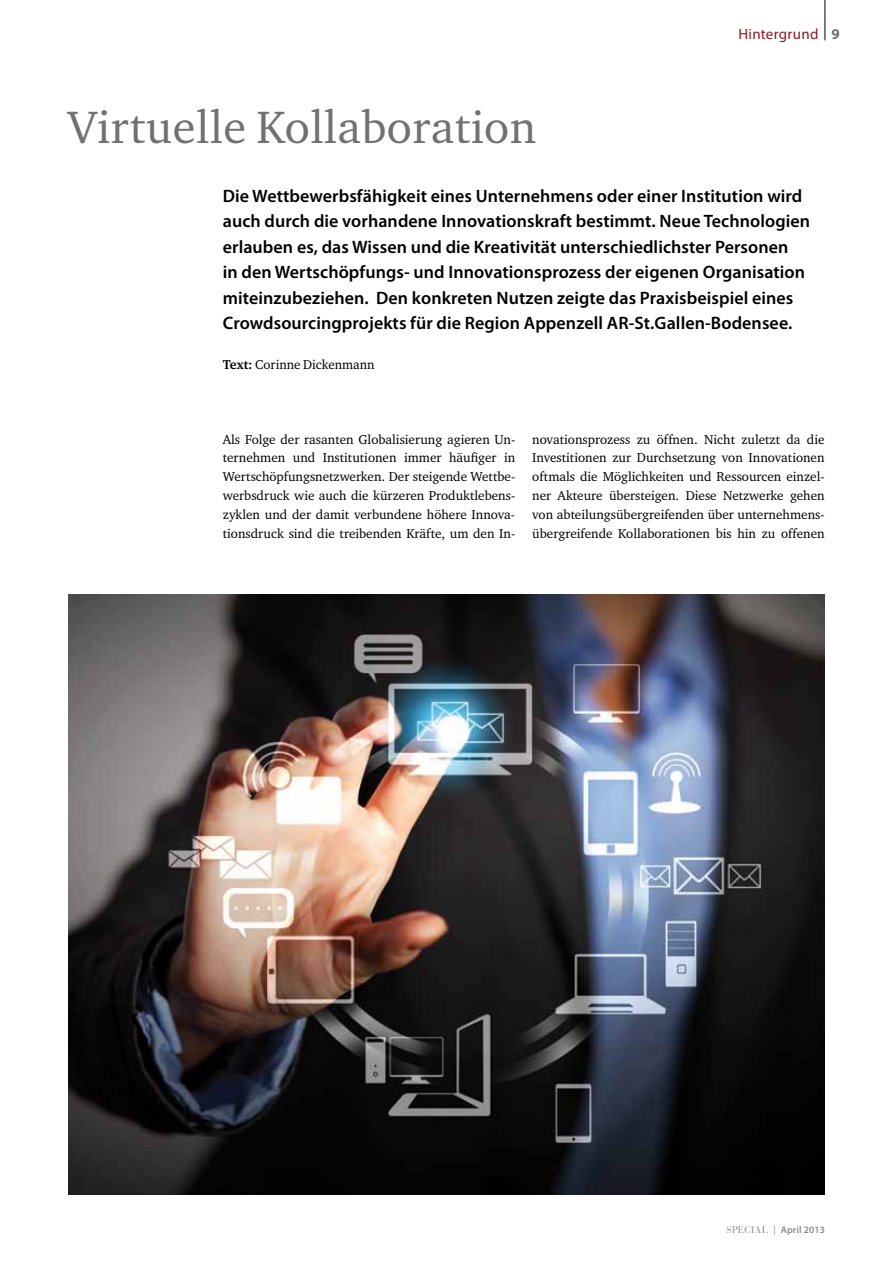
<style>
.page{position:relative;width:893px;height:1263px;background:#fff}
.page>*{position:absolute;margin:0;border:0;box-sizing:border-box;transform-origin:0 0}
.t1{font:46.5px "Charter ITC";letter-spacing:.01em;color:#707172}
.t2{font:600 18px/25.5px "Myriad Pro";letter-spacing:.005em;color:#000}
.t3{font:15px "Myriad Pro";letter-spacing:.02em;color:#8c1a24}
.t4{font:700 15px "Myriad Pro";color:#707172}
.t5{font:13.2px/18.8px "Charter ITC";color:#000;text-align:justify}
.t6{font:600 9.75px "Myriad Pro";letter-spacing:.01em;color:#87888a}
.s1{font-weight:700}
.s2{font-family:"Bauer Bodoni";font-weight:400}
</style>
<div class="page">
<hr style="left:825px;top:0;width:1px;height:40px;background:#000">
<img style="left:68px;top:594px;width:757px;height:601px">
<p class="t3" style="left:738px;top:25px;width:82px">Hintergrund</p>
<p class="t4" style="left:831px;top:25px;width:10px">9</p>
<h1 class="t1" style="left:68px;top:98px;width:470px">Virtuelle Kollaboration</h1>
<p class="t2" style="left:223px;top:182px;width:589px">Die Wettbewerbsfähigkeit eines Unternehmens oder einer Institution wird auch durch die vorhandene Innovationskraft bestimmt. Neue Technologien erlauben es, das Wissen und die Kreativität unterschiedlichster Personen<br>in den Wertschöpfungs- und Innovationsprozess der eigenen Organisation miteinzubeziehen. Den konkreten Nutzen zeigte das Praxisbeispiel eines Crowdsourcingprojekts für die Region Appenzell AR-St.Gallen-Bodensee.</p>
<p class="t5" style="left:223px;top:354px;width:153px"><span class="s1">Text:</span> Corinne Dickenmann</p>
<p class="t5" style="left:223px;top:429px;width:294px">Als Folge der rasanten Globalisierung agieren Un&shy;ternehmen und Institutionen immer häufiger in Wertschöpfungsnetzwerken. Der steigende Wettbe&shy;werbsdruck wie auch die kürzeren Produktlebens&shy;zyklen und der damit verbundene höhere Innova&shy;tionsdruck sind die treibenden Kräfte, um den In-</p>
<p class="t5" style="left:532px;top:429px;width:294px">novationsprozess zu öffnen. Nicht zuletzt da die Investitionen zur Durchsetzung von Innovationen oftmals die Möglichkeiten und Ressourcen einzel&shy;ner Akteure übersteigen. Diese Netzwerke gehen von abteilungsübergreifenden über unternehmens&shy;übergreifende Kollaborationen bis hin zu offenen</p>
<p class="t6" style="left:726px;top:1223px;width:100px"><span class="s2">SPECIAL |</span> April 2013</p>
</div>
